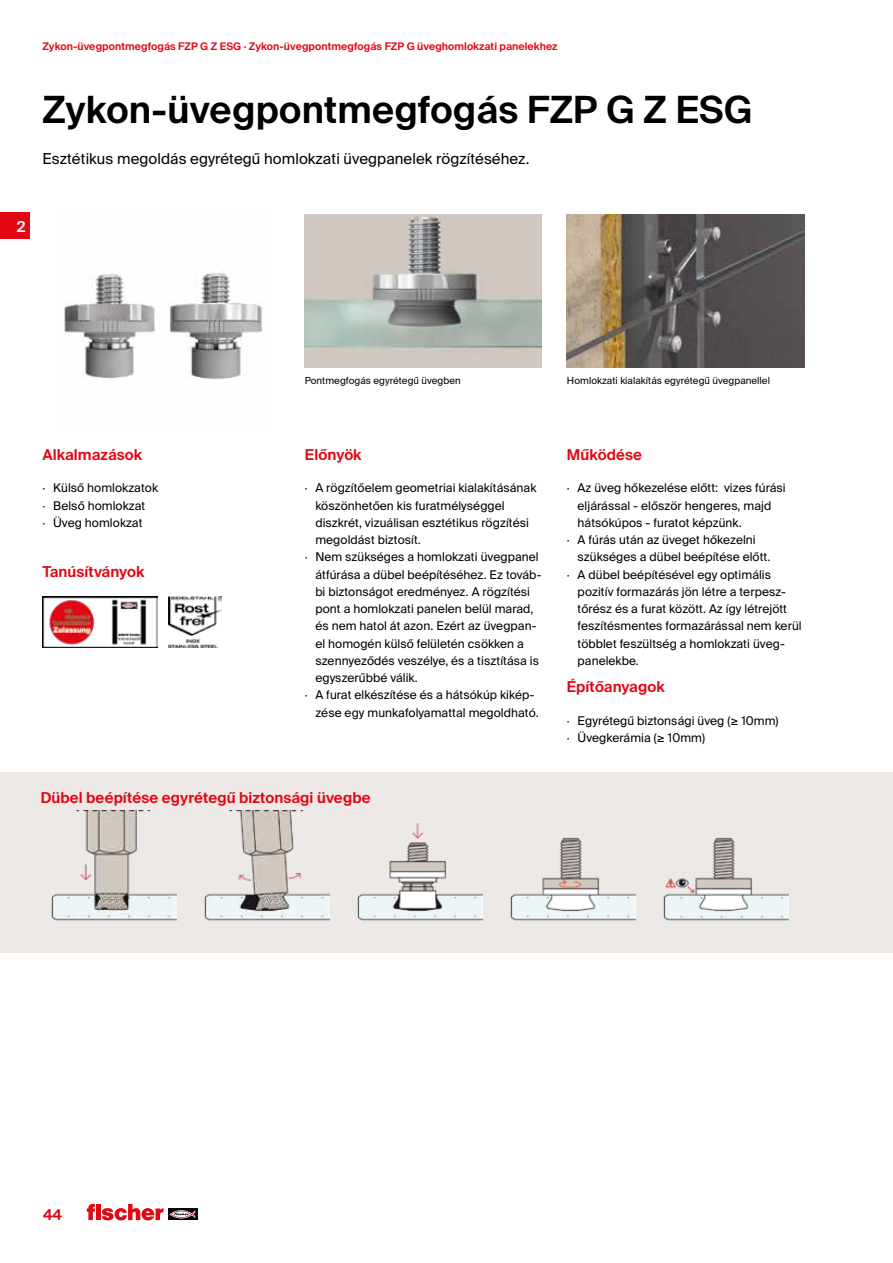
<style>
.page{position:relative;width:893px;height:1263px;background:#fff}
.page>*{position:absolute;margin:0;border:0;box-sizing:border-box;transform-origin:0 0}
.t1{font:600 37.5px "fischerstrong";letter-spacing:.005em;color:#000}
.t2{font:600 15px "fischerstrong";letter-spacing:.005em;color:#e30613}
.t3{font:15px "fischerstrong";letter-spacing:.005em;color:#000}
.t4{font:600 15px "fischerstrong";color:#fff}
.t5{font:12px/17.2px "fischerstrong";letter-spacing:.005em;color:#000}
.t6{font:600 10.5px "fischerstrong";letter-spacing:.005em;color:#e30613}
.t7{font:9.75px "fischerstrong";letter-spacing:.005em;color:#000}
</style>
<div class="page">
<svg style="left:168px;top:1208px;width:29px;height:12px"></svg>
<svg style="left:169px;top:1210px;width:26px;height:8px"></svg>
<svg style="left:87px;top:1204px;width:76px;height:16px"></svg>
<img style="left:305px;top:215px;width:237px;height:153px">
<img style="left:64px;top:273px;width:199px;height:106px">
<img style="left:567px;top:215px;width:238px;height:153px">
<div style="left:0;top:772px;width:893px;height:181px;background:#ede9e7"></div>
<img style="left:51px;top:810px;width:126px;height:111px">
<img style="left:204px;top:810px;width:126px;height:111px">
<img style="left:357px;top:823px;width:126px;height:98px">
<img style="left:510px;top:837px;width:126px;height:84px">
<img style="left:663px;top:837px;width:125px;height:84px">
<img style="left:43px;top:596px;width:114px;height:52px">
<img style="left:169px;top:596px;width:53px;height:52px">
<div style="left:0;top:213px;width:30px;height:26px;background:#e30613"></div>
<p class="t6" style="left:43px;top:41px;width:516px">Zykon-üvegpontmegfogás FZP G Z ESG · Zykon-üvegpontmegfogás FZP G üveghomlokzati panelekhez</p>
<h1 class="t1" style="left:43px;top:88px;width:712px">Zykon-üvegpontmegfogás FZP G Z ESG</h1>
<p class="t3" style="left:43px;top:150px;width:489px">Esztétikus megoldás egyrétegű homlokzati üvegpanelek rögzítéséhez.</p>
<p class="t4" style="left:17px;top:218px;width:10px">2</p>
<p class="t2" style="left:43px;top:446px;width:101px">Alkalmazások</p>
<p class="t5" style="left:43px;top:479px;width:117px">· Külső homlokzatok · Belső homlokzat<br>· Üveg homlokzat</p>
<p class="t2" style="left:43px;top:563px;width:104px">Tanúsítványok</p>
<p class="t7" style="left:305px;top:375px;width:157px">Pontmegfogás egyrétegű üvegben</p>
<p class="t7" style="left:567px;top:375px;width:204px">Homlokzati kialakítás egyrétegű üvegpanellel</p>
<p class="t2" style="left:305px;top:446px;width:58px">Előnyök</p>
<p class="t5" style="left:305px;top:479px;width:233px">· A rögzítőelem geometriai kialakításának</p>
<p class="t5" style="left:315px;top:497px;width:191px">köszönhetően kis furatmélységgel</p>
<p class="t5" style="left:315px;top:514px;width:215px">diszkrét, vizuálisan esztétikus rögzítési</p>
<p class="t5" style="left:315px;top:531px;width:107px">megoldást biztosít.</p>
<p class="t5" style="left:305px;top:548px;width:235px">· Nem szükséges a homlokzati üvegpanel</p>
<p class="t5" style="left:315px;top:566px;width:228px">átfúrása a dübel beépítéséhez. Ez továb-</p>
<p class="t5" style="left:315px;top:583px;width:216px">bi biztonságot eredményez. A rögzítési</p>
<p class="t5" style="left:315px;top:600px;width:220px">pont a homlokzati panelen belül marad,</p>
<p class="t5" style="left:315px;top:617px;width:223px">és nem hatol át azon. Ezért az üvegpan-</p>
<p class="t5" style="left:315px;top:635px;width:210px">el homogén külső felületén csökken a</p>
<p class="t5" style="left:315px;top:652px;width:225px">szennyeződés veszélye, és a tisztítása is</p>
<p class="t5" style="left:315px;top:669px;width:104px">egyszerűbbé válik.</p>
<p class="t5" style="left:305px;top:686px;width:231px">· A furat elkészítése és a hátsókúp kikép-</p>
<p class="t5" style="left:315px;top:704px;width:225px">zése egy munkafolyamattal megoldható.</p>
<p class="t2" style="left:567px;top:446px;width:76px">Működése</p>
<p class="t5" style="left:567px;top:479px;width:220px">· Az üveg hőkezelése előtt: vizes fúrási</p>
<p class="t5" style="left:578px;top:497px;width:195px">eljárással - először hengeres, majd</p>
<p class="t5" style="left:578px;top:514px;width:166px">hátsókúpos - furatot képzünk.</p>
<p class="t5" style="left:567px;top:531px;width:190px">· A fúrás után az üveget hőkezelni</p>
<p class="t5" style="left:578px;top:548px;width:194px">szükséges a dübel beépítése előtt.</p>
<p class="t5" style="left:567px;top:566px;width:206px">· A dübel beépítésével egy optimális</p>
<p class="t5" style="left:578px;top:583px;width:210px">pozitív formazárás jön létre a terpesz-</p>
<p class="t5" style="left:578px;top:600px;width:211px">tőrész és a furat között. Az így létrejött</p>
<p class="t5" style="left:578px;top:617px;width:226px">feszítésmentes formazárással nem kerül</p>
<p class="t5" style="left:578px;top:635px;width:209px">többlet feszültség a homlokzati üveg-</p>
<p class="t5" style="left:578px;top:652px;width:63px">panelekbe.</p>
<p class="t2" style="left:567px;top:678px;width:99px">Építőanyagok</p>
<p class="t5" style="left:567px;top:712px;width:213px">· Egyrétegű biztonsági üveg (≥ 10mm) · Üvegkerámia (≥ 10mm)</p>
<p class="t2" style="left:41px;top:789px;width:331px">Dübel beépítése egyrétegű biztonsági üvegbe</p>
<p class="t2" style="left:43px;top:1206px;width:21px">44</p>
</div>
